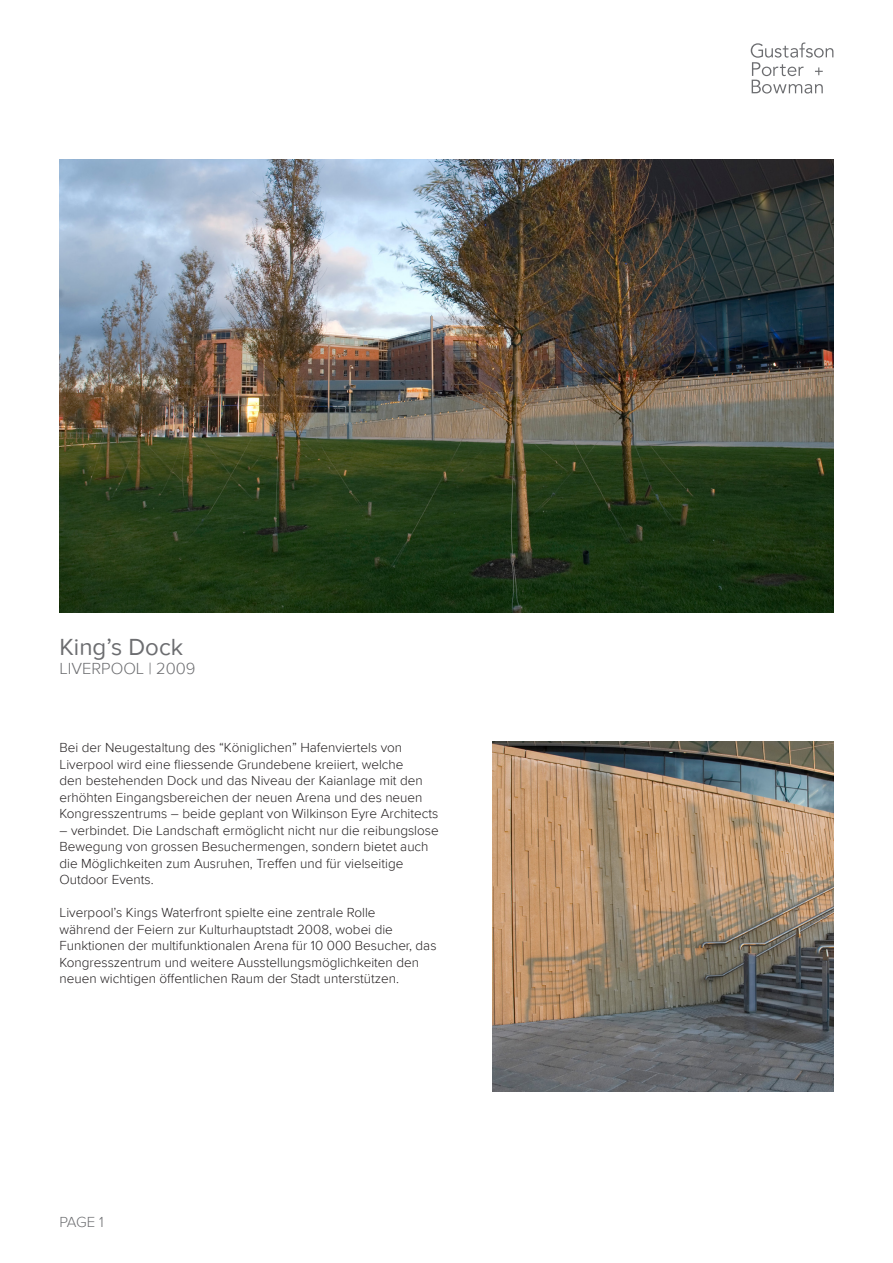
<style>
.page{position:relative;width:893px;height:1263px;background:#fff}
.page>*{position:absolute;margin:0;border:0;box-sizing:border-box;transform-origin:0 0}
.HEADING{font:24px "Proxima Nova";color:#6c6d70}
.HEADING_2{font:300 16.5px "Proxima Nova";color:#6c6d70}
.t1{font:300 15px "Proxima Nova";color:#6c6d70}
.PROJECT_INFO{font:300 13.5px/16.5px "Proxima Nova";color:#231f20}
</style>
<div class="page">
<img style="left:60px;top:159px;width:773px;height:453px">
<img style="left:493px;top:742px;width:340px;height:349px">
<svg style="left:751px;top:43px;width:82px;height:51px"></svg>
<p class="HEADING" style="left:60px;top:629px;width:125px">King’s Dock</p>
<p class="HEADING_2" style="left:60px;top:656px;width:138px">LIVERPOOL | 2009</p>
<p class="PROJECT_INFO" style="left:60px;top:739px;width:380px">Bei der Neugestaltung des “Königlichen” Hafenviertels von Liverpool wird eine fliessende Grundebene kreiiert, welche<br>den bestehenden Dock und das Niveau der Kaianlage mit den erhöhten Eingangsbereichen der neuen Arena und des neuen Kongresszentrums – beide geplant von Wilkinson Eyre Architects</p>
<p class="PROJECT_INFO" style="left:60px;top:821px;width:381px">– verbindet. Die Landschaft ermöglicht nicht nur die reibungslose Bewegung von grossen Besuchermengen, sondern bietet auch die Möglichkeiten zum Ausruhen, Treffen und für vielseitige Outdoor Events.</p>
<p class="PROJECT_INFO" style="left:60px;top:904px;width:378px">Liverpool’s Kings Waterfront spielte eine zentrale Rolle<br>während der Feiern zur Kulturhauptstadt 2008, wobei die Funktionen der multifunktionalen Arena für 10 000 Besucher, das Kongresszentrum und weitere Ausstellungsmöglichkeiten den neuen wichtigen öffentlichen Raum der Stadt unterstützen.</p>
<p class="t1" style="left:60px;top:1211px;width:46px">PAGE 1</p>
</div>
